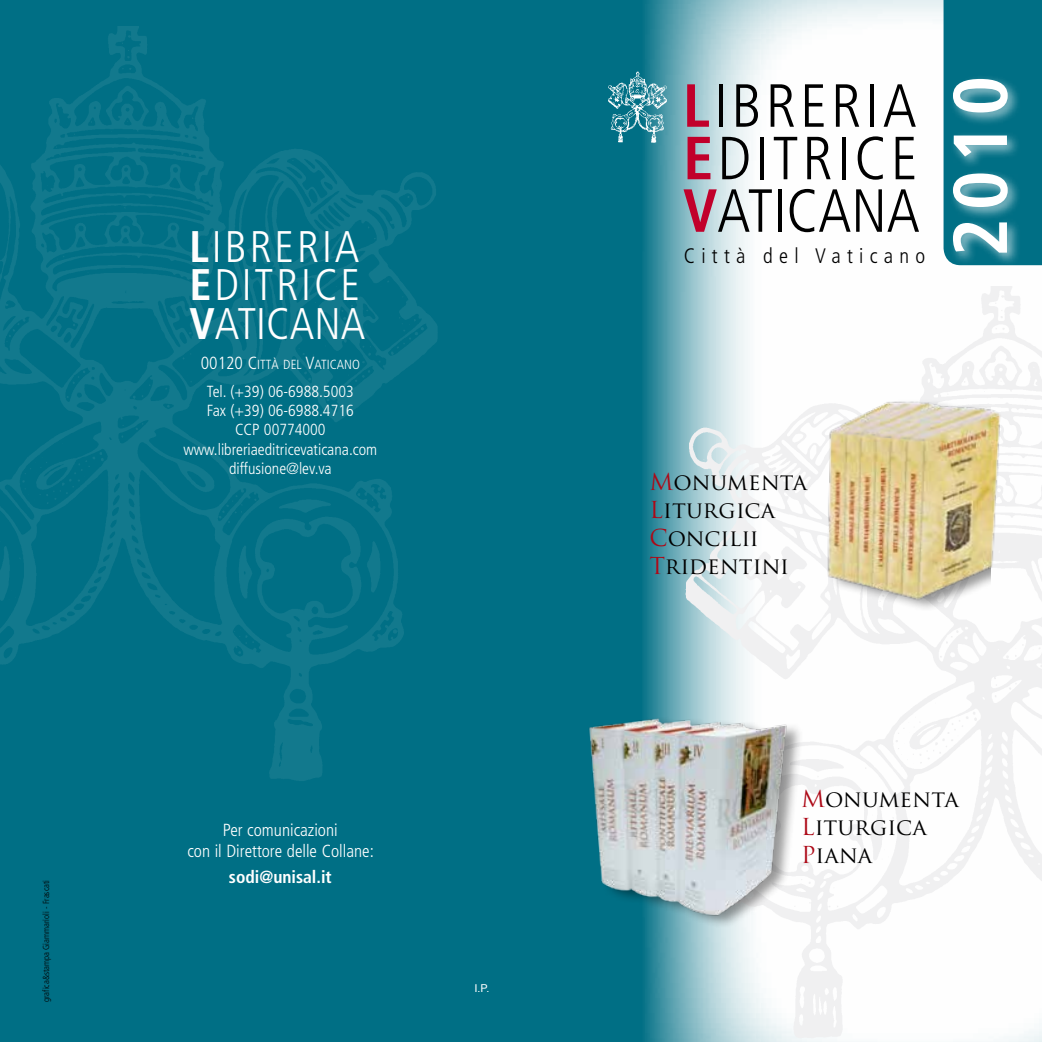
<style>
.page{position:relative;width:1042px;height:1042px;background:#006f85}
.page>*{position:absolute;margin:0;border:0;box-sizing:border-box;transform-origin:0 0}
.t1{font:700 condensed 76.3px "Frutiger";color:#fff}
.t2{font:300 condensed 60.73px/52.5px "Frutiger";letter-spacing:.065em;color:#000;text-align:justify}
.t3{font:300 condensed 44.27px/38.1px "Frutiger";letter-spacing:.035em;color:#fff}
.t4{font:300 condensed 44.27px "Frutiger";letter-spacing:.065em;color:#fff}
.t5{font:22.75px/28px "Trajan Pro";letter-spacing:.005em;color:#000}
.t6{font:300 condensed 21px "Frutiger";letter-spacing:.3em;color:#000}
.t7{font:300 condensed 17.5px/21px "Frutiger";color:#fff;text-align:center}
.t8{font:700 condensed 17.5px "Frutiger";color:#fff}
.t9{font:300 condensed 16.1px/19.2px "Frutiger";color:#fff;text-align:center}
.t10{font:300 condensed 13.12px "Frutiger";color:#fff}
.t11{font:10.85px "Helvetica";color:#fff}
.t12{font:300 condensed 8.75px "Frutiger";color:#000}
.s1{font-weight:700}
.s2{font-size:17.68px}
.s3{font-weight:700;color:#c1002b}
.s4{color:#ad0917}
</style>
<div class="page">
<svg style="left:644px;top:0;width:398px;height:1042px;background:#c5dee2"></svg>
<img style="left:665px;top:286px;width:377px;height:756px">
<img style="left:589px;top:588px;width:223px;height:353px">
<svg style="left:943px;top:0;width:99px;height:265px"></svg>
<div style="left:949px;top:74px;width:73px;height:193px;background:#fff;opacity:.6"></div>
<img style="left:608px;top:71px;width:60px;height:73px">
<img style="left:779px;top:363px;width:263px;height:279px">
<img style="left:0;top:26px;width:438px;height:755px">
<h3 class="t4" style="left:189px;top:222px;width:171px"><span class="s1">L</span>IBRERIA</h3>
<h3 class="t3" style="left:189px;top:267px;width:177px"><span class="s1">E</span>DITRICE<br><span class="s1">V</span>ATICANA</h3>
<p class="t10" style="left:201px;top:357px;width:161px"><span class="s2">00120 C</span>ITTÀ DEL <span class="s2">V</span>ATICANO</p>
<p class="t9" style="left:183px;top:382px;width:195px">Tel. (+39) 06-6988.5003<br>Fax (+39) 06-6988.4716<br>CCP 00774000 www.libreriaeditricevaticana.com diffusione@lev.va</p>
<p class="t12" style="left:41px;top:1002px;width:123px;rotate:-90deg">grafica&amp;stampa Giammarioli - Frascati</p>
<p class="t7" style="left:187px;top:820px;width:188px">Per comunicazioni<br>con il Direttore delle Collane:</p>
<p class="t8" style="left:229px;top:867px;width:104px">sodi@unisal.it</p>
<p class="t11" style="left:474px;top:980px;width:16px">I.P.</p>
<h2 class="t2" style="left:683px;top:80px;width:238px"><span class="s3">L</span>IBRERIA <span class="s3">E</span>DITRICE <span class="s3">V</span>ATICANA</h2>
<h3 class="t6" style="left:684px;top:244px;width:243px">Città del Vaticano</h3>
<h1 class="t1" style="left:935px;top:257px;width:183px;rotate:-90deg">2010</h1>
<h3 class="t5" style="left:649px;top:468px;width:159px"><span class="s4">M</span>onumenta<br><span class="s4">L</span>iturgica<br><span class="s4">C</span>oncilii<br><span class="s4">T</span>ridentini</h3>
<h3 class="t5" style="left:801px;top:785px;width:159px"><span class="s4">M</span>onumenta<br><span class="s4">L</span>iturgica<br><span class="s4">P</span>iana</h3>
</div>
